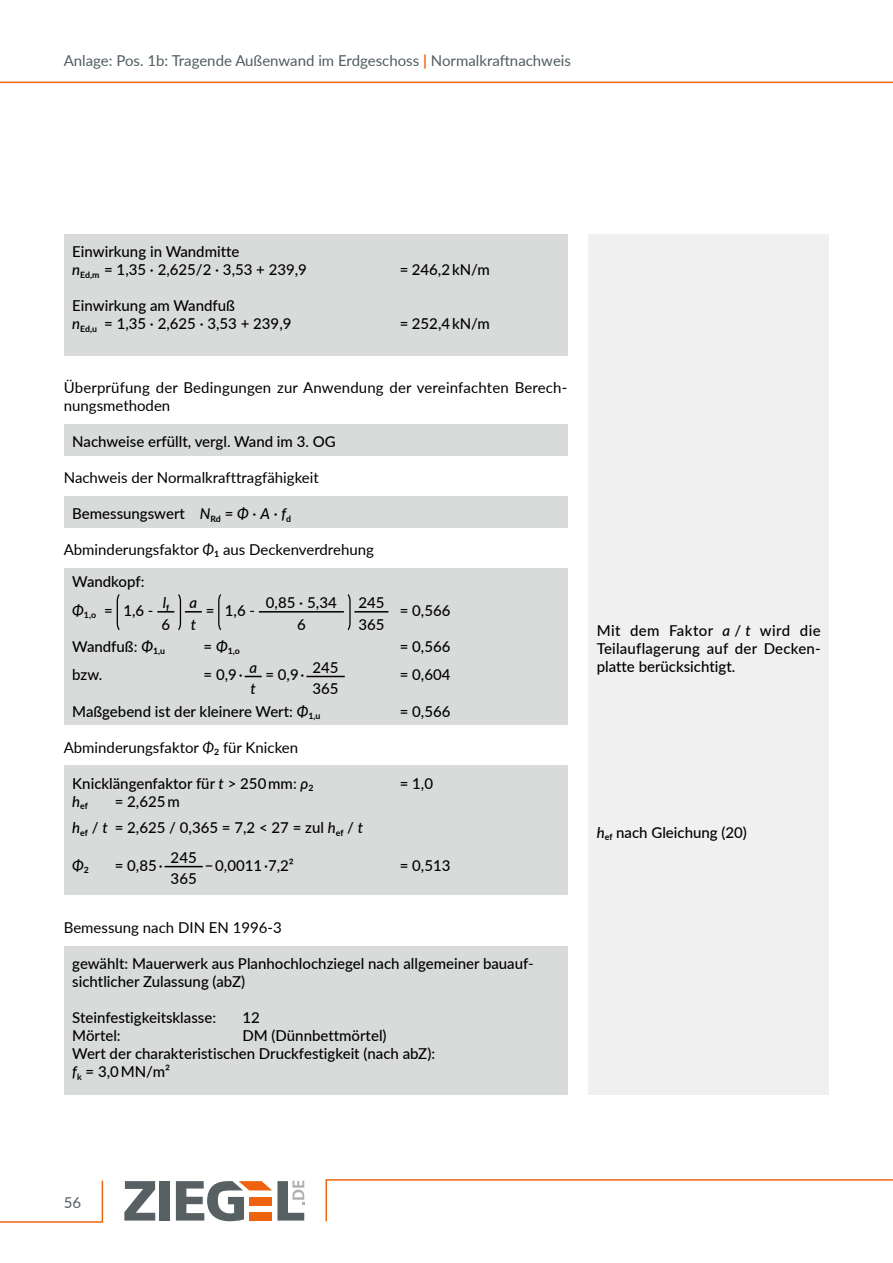
<style>
.page{position:relative;width:893px;height:1263px;background:#fff}
.page>*{position:absolute;margin:0;border:0;box-sizing:border-box;transform-origin:0 0}
.t1{font:500 15px/18px "Lato";color:#000}
.t2{font:15px/18px "Lato";color:#000}
.t3{font:15px "Lato";color:#505d61}
.t4{font:italic 500 15px "Lato";color:#000}
.t5{font:700 8.7px "Lato";color:#000}
.s1{font-weight:700;color:#ee630f}
.s2{font-style:italic}
</style>
<div class="page">
<div style="left:160px;top:1181px;width:10px;height:39px;background:#576163"></div>
<svg style="left:124px;top:1181px;width:31px;height:39px"></svg>
<svg style="left:176px;top:1181px;width:128px;height:40px"></svg>
<svg style="left:0;top:1180px;width:104px;height:43px"></svg>
<svg style="left:325px;top:1179px;width:568px;height:43px"></svg>
<hr style="left:0;top:82px;width:893px;height:1px;background:#ee630f">
<div style="left:588px;top:234px;width:241px;height:861px;background:#f0f0f1"></div>
<div style="left:64px;top:234px;width:503px;height:122px;background:#d9dbdb"></div>
<div style="left:64px;top:496px;width:503px;height:32px;background:#d9dbdb"></div>
<div style="left:64px;top:568px;width:503px;height:157px;background:#d9dbdb"></div>
<svg style="left:117px;top:594px;width:3px;height:36px"></svg>
<svg style="left:157px;top:594px;width:45px;height:36px"></svg>
<svg style="left:218px;top:594px;width:3px;height:36px"></svg>
<hr style="left:259px;top:611px;width:85px;height:1px;background:#000">
<svg style="left:348px;top:594px;width:3px;height:36px"></svg>
<hr style="left:354px;top:611px;width:34px;height:1px;background:#000">
<svg style="left:245px;top:676px;width:17px;height:1px"></svg>
<hr style="left:306px;top:676px;width:39px;height:1px;background:#000">
<div style="left:64px;top:765px;width:503px;height:130px;background:#d9dbdb"></div>
<hr style="left:165px;top:866px;width:38px;height:1px;background:#000">
<div style="left:64px;top:946px;width:503px;height:149px;background:#d9dbdb"></div>
<div style="left:64px;top:424px;width:503px;height:32px;background:#d9dbdb"></div>
<p class="t3" style="left:64px;top:49px;width:509px">Anlage: Pos. 1b: Tragende Außenwand im Erdgeschoss <span class="s1">|</span> Normalkraftnachweis</p>
<p class="t1" style="left:72px;top:242px;width:236px">Einwirkung in Wandmitte<br><span class="s2">n</span><sub>Ed,m</sub> = 1,35 · 2,625/2 · 3,53 + 239,9</p>
<p class="t1" style="left:72px;top:296px;width:221px">Einwirkung am Wandfuß<br><span class="s2">n</span><sub>Ed,u</sub> = 1,35 · 2,625 · 3,53 + 239,9</p>
<p class="t1" style="left:400px;top:260px;width:92px">= 246,2 kN/m</p>
<p class="t1" style="left:400px;top:314px;width:92px">= 252,4 kN/m</p>
<p class="t2" style="left:64px;top:378px;width:505px">Überprüfung der Bedingungen zur Anwendung der vereinfachten Berech&shy;nungsmethoden</p>
<p class="t1" style="left:72px;top:432px;width:265px">Nachweise erfüllt, vergl. Wand im 3. OG</p>
<p class="t2" style="left:64px;top:468px;width:256px">Nachweis der Normalkrafttragfähigkeit</p>
<p class="t1" style="left:72px;top:504px;width:220px">Bemessungswert <span class="s2">N</span><sub>Rd</sub> = <span class="s2">Φ</span> · <span class="s2">A</span> · <span class="s2">f</span><sub>d</sub></p>
<p class="t2" style="left:64px;top:540px;width:312px">Abminderungsfaktor <span class="s2">Φ</span><sub>1</sub> aus Deckenverdrehung</p>
<p class="t1" style="left:72px;top:567px;width:83px;line-height:28.7px">Wandkopf:<br><span class="s2">Φ</span><sub>1,o</sub> = 1,6 -</p>
<p class="t4" style="left:163px;top:592px;width:8px">l<sub>f</sub></p>
<p class="t1" style="left:162px;top:614px;width:10px">6</p>
<p class="t4" style="left:190px;top:592px;width:9px">a</p>
<p class="t4" style="left:191px;top:613px;width:7px">t</p>
<p class="t1" style="left:206px;top:601px;width:51px">= 1,6 -</p>
<p class="t1" style="left:266px;top:593px;width:73px">0,85 · 5,34</p>
<p class="t1" style="left:297px;top:614px;width:10px">6</p>
<p class="t1" style="left:358px;top:593px;width:28px">245</p>
<p class="t1" style="left:358px;top:614px;width:28px">365</p>
<p class="t1" style="left:400px;top:601px;width:52px">= 0,566</p>
<p class="t1" style="left:72px;top:637px;width:94px">Wandfuß: <span class="s2">Φ</span><sub>1,u</sub></p>
<p class="t5" style="left:204px;top:645px;width:38px"><sup>=</sup> <sup>Φ</sup>1,o</p>
<p class="t1" style="left:400px;top:637px;width:52px">= 0,566</p>
<p class="t1" style="left:72px;top:665px;width:32px">bzw.</p>
<p class="t1" style="left:204px;top:665px;width:41px">= 0,9 ·</p>
<p class="t4" style="left:250px;top:678px;width:7px">t</p>
<p class="t1" style="left:313px;top:657px;width:28px">245</p>
<p class="t4" style="left:249px;top:656px;width:9px">a</p>
<p class="t1" style="left:265px;top:665px;width:41px">= 0,9 ·</p>
<p class="t1" style="left:400px;top:665px;width:52px">= 0,604</p>
<p class="t1" style="left:313px;top:679px;width:28px">365</p>
<p class="t1" style="left:72px;top:701px;width:250px">Maßgebend ist der kleinere Wert: <span class="s2">Φ</span><sub>1,u</sub></p>
<p class="t1" style="left:400px;top:701px;width:52px">= 0,566</p>
<p class="t2" style="left:64px;top:738px;width:236px">Abminderungsfaktor <span class="s2">Φ</span><sub>2</sub> für Knicken</p>
<p class="t1" style="left:72px;top:774px;width:243px">Knicklängenfaktor für <span class="s2">t</span> &gt; 250 mm: <span class="s2">ρ</span><sub>2</sub></p>
<p class="t1" style="left:400px;top:774px;width:35px">= 1,0</p>
<p class="t5" style="left:72px;top:800px;width:17px"><sup>h</sup>ef</p>
<p class="t1" style="left:72px;top:787px;width:292px;line-height:26.5px;text-indent:43px">= 2,625 m<br><span class="s2">h</span><sub>ef</sub> / <span class="s2">t</span> = 2,625 / 0,365 = 7,2 &lt; 27 = zul <span class="s2">h</span><sub>ef</sub> / <span class="s2">t</span></p>
<p class="t4" style="left:72px;top:854px;width:18px">Φ<sub>2</sub></p>
<p class="t1" style="left:115px;top:855px;width:49px">= 0,85 ·</p>
<p class="t1" style="left:171px;top:869px;width:28px">365</p>
<p class="t1" style="left:171px;top:848px;width:28px">245</p>
<p class="t1" style="left:205px;top:855px;width:91px">− 0,0011 ·7,2²</p>
<p class="t1" style="left:400px;top:855px;width:52px">= 0,513</p>
<p class="t2" style="left:64px;top:918px;width:220px">Bemessung nach DIN EN 1996-3</p>
<p class="t1" style="left:72px;top:954px;width:463px">gewählt: Mauerwerk aus Planhochlochziegel nach allgemeiner bauauf&shy;sichtlicher Zulassung (abZ)</p>
<p class="t1" style="left:72px;top:1008px;width:145px">Steinfestigkeitsklasse:</p>
<p class="t1" style="left:242px;top:1008px;width:19px">12</p>
<p class="t1" style="left:72px;top:1026px;width:50px">Mörtel:</p>
<p class="t1" style="left:72px;top:1026px;width:364px;text-indent:170px">DM (Dünnbettmörtel)<br>Wert der charakteristischen Druckfestigkeit (nach abZ): <span class="s2">f</span><sub>k</sub> = 3,0 MN/m²</p>
<p class="t1" style="left:597px;top:621px;width:225px;text-align:justify">Mit dem Faktor <span class="s2">a</span> / <span class="s2">t</span> wird die Teilauflagerung auf der Decken&shy;platte berücksichtigt.</p>
<p class="t1" style="left:597px;top:822px;width:152px"><span class="s2">h</span><sub>ef</sub> nach Gleichung (20)</p>
<p class="t3" style="left:64px;top:1191px;width:19px">56</p>
</div>
